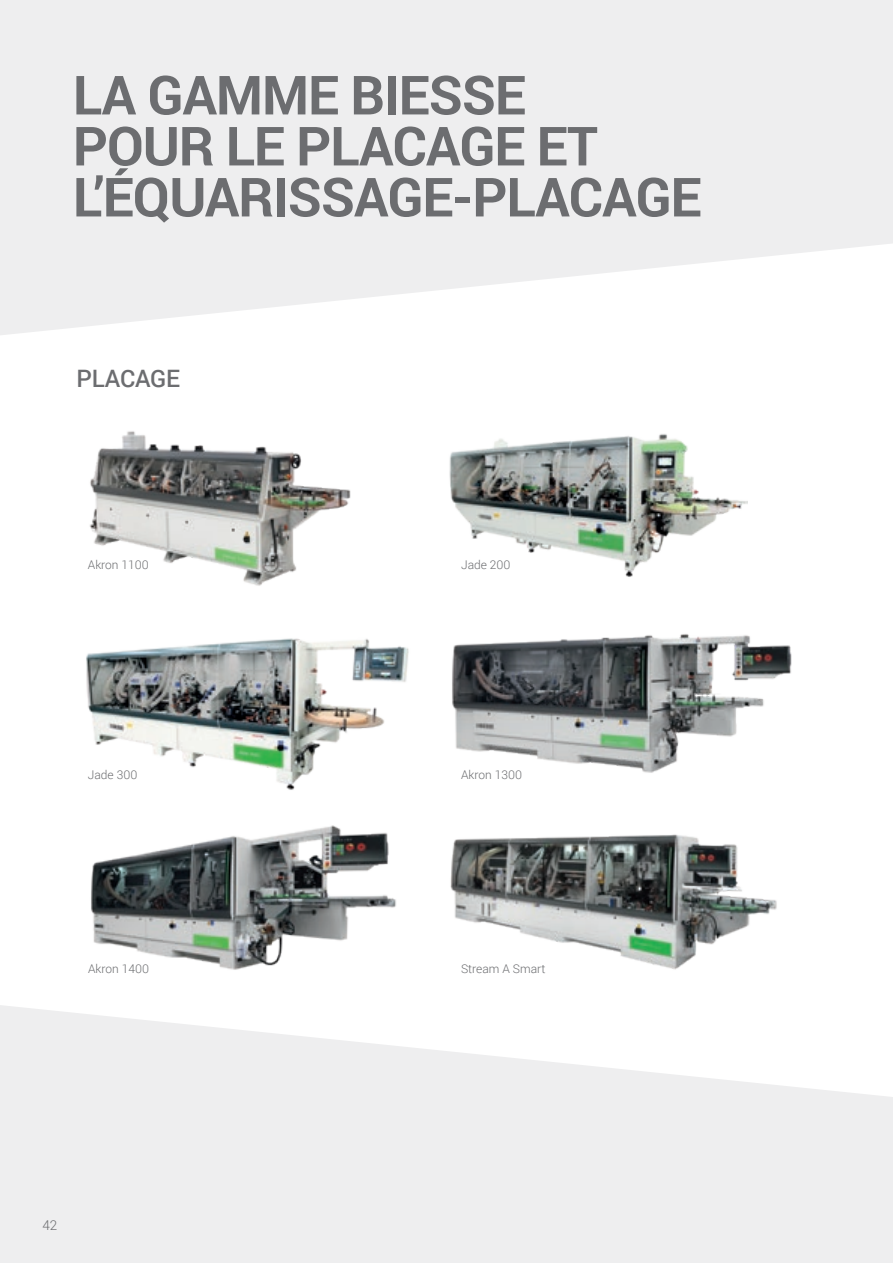
<style>
.page{position:relative;width:893px;height:1263px;background:#fff}
.page>*{position:absolute;margin:0;border:0;box-sizing:border-box;transform-origin:0 0}
._1_TITOLO_GRIGIO{font:700 54px/51px "Roboto";letter-spacing:-.02em;color:#6c6d70}
.t1{font:500 24px "Roboto";letter-spacing:-.01em;color:#6c6d70}
.t2{font:300 13.5px "Roboto";color:#6c6d70}
.t3{font:300 12px "Roboto";color:#6c6d70}
</style>
<div class="page">
<svg style="left:0;top:1005px;width:893px;height:258px;fill:#eeeeef"></svg>
<svg style="left:0;top:0;width:893px;height:335px;background:#f0f0f1"></svg>
<img style="left:89px;top:431px;width:262px;height:155px">
<img style="left:449px;top:434px;width:298px;height:143px">
<img style="left:86px;top:638px;width:323px;height:152px">
<img style="left:452px;top:634px;width:340px;height:139px">
<img style="left:450px;top:834px;width:327px;height:136px">
<img style="left:91px;top:825px;width:305px;height:145px">
<p class="_1_TITOLO_GRIGIO" style="left:73px;top:68px;width:630px">LA GAMME BIESSE<br>POUR LE PLACAGE ET<br>L’ÉQUARISSAGE-PLACAGE</p>
<p class="t1" style="left:77px;top:362px;width:105px">PLACAGE</p>
<p class="t3" style="left:88px;top:556px;width:62px">Akron 1100</p>
<p class="t3" style="left:461px;top:556px;width:51px">Jade 200</p>
<p class="t3" style="left:88px;top:766px;width:51px">Jade 300</p>
<p class="t3" style="left:461px;top:766px;width:62px">Akron 1300</p>
<p class="t3" style="left:88px;top:960px;width:62px">Akron 1400</p>
<p class="t3" style="left:461px;top:960px;width:86px">Stream A Smart</p>
<p class="t2" style="left:42px;top:1215px;width:16px">42</p>
</div>
